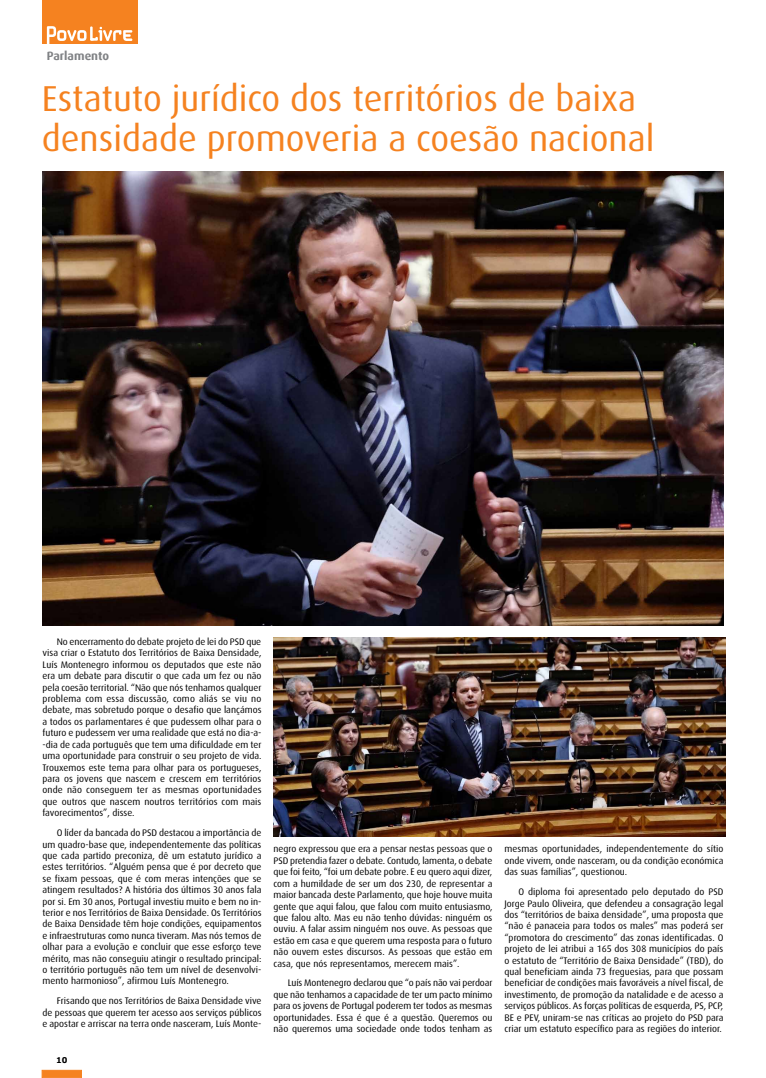
<style>
.page{position:relative;width:766px;height:1078px;background:#fff}
.page>*{position:absolute;margin:0;border:0;box-sizing:border-box;transform-origin:0 0}
.t1{font:36px/40px "Dax";color:#f58220}
.t2{font:700 12px "Dax";color:#808285}
.t3{font:9.5px/11.4px "Dax";color:#000;text-align:justify}
.t4{font:700 8px "Verdana";color:#000}
</style>
<div class="page">
<div style="left:42px;top:1069px;width:40px;height:8px;background:#f58220;border:1px solid #f58220"></div>
<div style="left:43px;top:0;width:95px;height:44px;background:#f58220"></div>
<svg style="left:47px;top:26px;width:85px;height:18px"></svg>
<img style="left:43px;top:171px;width:680px;height:454px">
<img style="left:273px;top:637px;width:452px;height:199px">
<p class="t2" style="left:47px;top:49px;width:64px">Parlamento</p>
<h1 class="t1" style="left:42px;top:79px;width:614px">Estatuto jurídico dos territórios de baixa densidade promoveria a coesão nacional</h1>
<p class="t3" style="left:43px;top:636px;width:220px;text-indent:14px">No encerramento do debate projeto de lei do PSD que visa criar o Estatuto dos Territórios de Baixa Densidade, Luís Montenegro informou os deputados que este não era um debate para discutir o que cada um fez ou não pela coesão territorial. “Não que nós tenhamos qualquer problema com essa discussão, como aliás se viu no debate, mas sobretudo porque o desafio que lançámos a todos os parlamentares é que pudessem olhar para o futuro e pudessem ver uma realidade que está no dia-a--dia de cada português que tem uma dificuldade em ter uma oportunidade para construir o seu projeto de vida.<br>Trouxemos este tema para olhar para os portugueses, para os jovens que nascem e crescem em territórios onde não conseguem ter as mesmas oportunidades que outros que nascem noutros territórios com mais favorecimentos”, disse.</p>
<p class="t3" style="left:43px;top:827px;width:220px;text-indent:14px">O líder da bancada do PSD destacou a importância de um quadro-base que, independentemente das políticas que cada partido preconiza, dê um estatuto jurídico a estes territórios. “Alguém pensa que é por decreto que se fixam pessoas, que é com meras intenções que se atingem resultados? A história dos últimos 30 anos fala por si. Em 30 anos, Portugal investiu muito e bem no in&shy;terior e nos Territórios de Baixa Densidade. Os Territórios de Baixa Densidade têm hoje condições, equipamentos e infraestruturas como nunca tiveram. Mas nós temos de olhar para a evolução e concluir que esse esforço teve mérito, mas não conseguiu atingir o resultado principal: o território português não tem um nível de desenvolvi&shy;mento harmonioso”, afirmou Luís Montenegro.</p>
<p class="t3" style="left:43px;top:995px;width:220px;text-indent:14px">Frisando que nos Territórios de Baixa Densidade vive de pessoas que querem ter acesso aos serviços públicos e apostar e arriscar na terra onde nasceram, Luís Monte-</p>
<p class="t4" style="left:56px;top:1054px;width:13px">10</p>
<p class="t3" style="left:273px;top:843px;width:220px">negro expressou que era a pensar nestas pessoas que o PSD pretendia fazer o debate. Contudo, lamenta, o debate que foi feito, “foi um debate pobre. E eu quero aqui dizer, com a humildade de ser um dos 230, de representar a maior bancada deste Parlamento, que hoje houve muita gente que aqui falou, que falou com muito entusiasmo, que falou alto. Mas eu não tenho dúvidas: ninguém os ouviu. A falar assim ninguém nos ouve. As pessoas que estão em casa e que querem uma resposta para o futuro não ouvem estes discursos. As pessoas que estão em casa, que nós representamos, merecem mais”.</p>
<p class="t3" style="left:273px;top:977px;width:220px;text-indent:14px">Luís Montenegro declarou que “o país não vai perdoar que não tenhamos a capacidade de ter um pacto mínimo para os jovens de Portugal poderem ter todos as mesmas oportunidades. Essa é que é a questão. Queremos ou não queremos uma sociedade onde todos tenham as</p>
<p class="t3" style="left:504px;top:843px;width:220px">mesmas oportunidades, independentemente do sítio onde vivem, onde nasceram, ou da condição económica das suas famílias”, questionou.</p>
<p class="t3" style="left:504px;top:886px;width:220px;text-indent:14px">O diploma foi apresentado pelo deputado do PSD Jorge Paulo Oliveira, que defendeu a consagração legal dos “territórios de baixa densidade”, uma proposta que “não é panaceia para todos os males” mas poderá ser “promotora do crescimento” das zonas identificadas. O projeto de lei atribui a 165 dos 308 municípios do país o estatuto de “Território de Baixa Densidade” (TBD), do qual beneficiam ainda 73 freguesias, para que possam beneficiar de condições mais favoráveis a nível fiscal, de investimento, de promoção da natalidade e de acesso a serviços públicos. As forças políticas de esquerda, PS, PCP, BE e PEV, uniram-se nas críticas ao projeto do PSD para criar um estatuto específico para as regiões do interior.</p>
</div>
